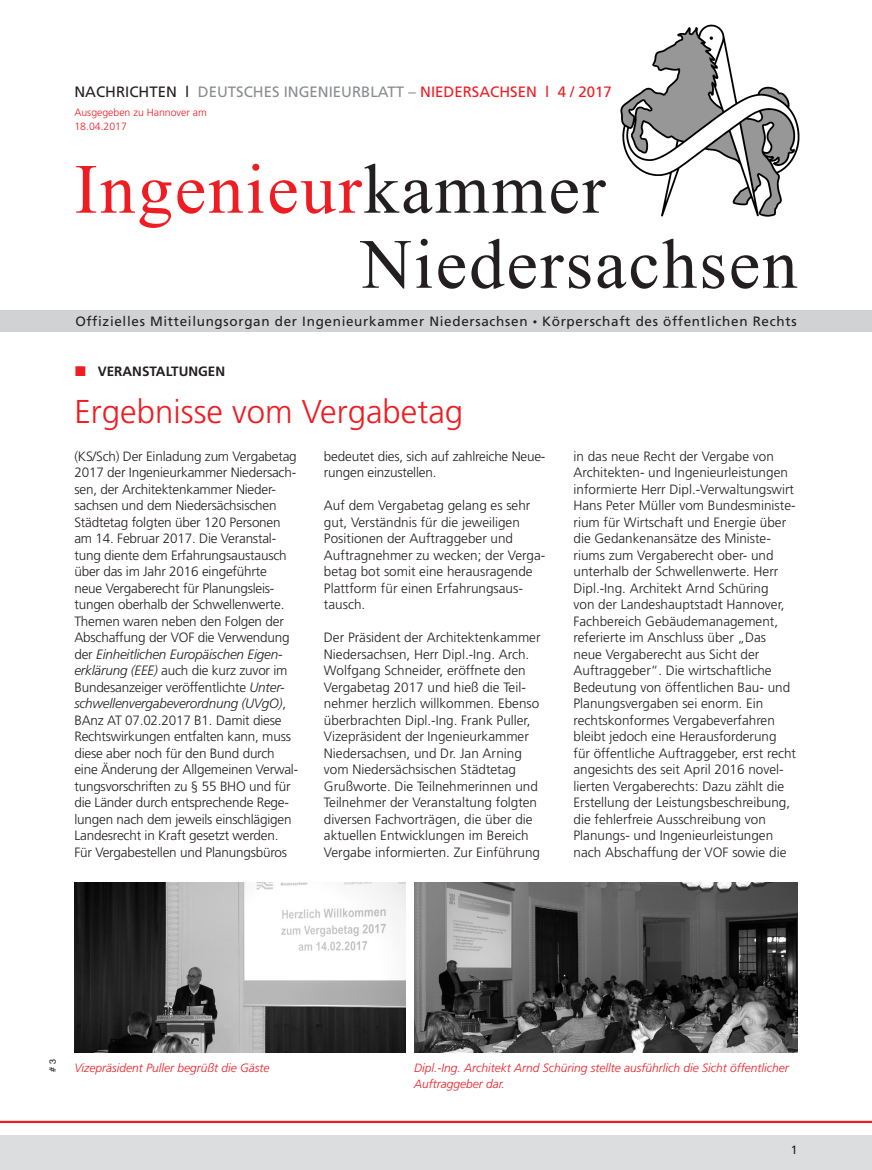
<style>
.page{position:relative;width:872px;height:1170px;background:#fff}
.page>*{position:absolute;margin:0;border:0;box-sizing:border-box;transform-origin:0 0}
.t1{font:70.5px/75px "Times New Roman";letter-spacing:.03em;color:#231f20}
.t2{font:300 33px "Frutiger";color:#ee1d23}
.t3{font:15px "Frutiger";color:#8a8c8f}
.t4{font:300 13.5px/16.5px "Frutiger";color:#231f20}
.t5{font:13.5px "Frutiger";letter-spacing:.05em;color:#231f20}
.t6{font:700 13.5px "Frutiger";color:#231f20}
.t7{font:italic 300 12px/16.5px "Frutiger";color:#ee1d23}
.t8{font:12px "Frutiger";color:#231f20}
.t9{font:300 10.5px/13.5px "Frutiger";color:#ee1d23}
.t10{font:9px "Helvetica";color:#231f20}
.s1{color:#231f20}
.s2{color:#ee1d23}
.s3{font-size:9px}
.s4{font-style:italic}
</style>
<div class="page">
<hr style="left:0;top:1120px;width:872px;height:2px;background:#ee1d23">
<div style="left:0;top:1135px;width:872px;height:34px;background:#dcdddf"></div>
<img style="left:620px;top:24px;width:180px;height:193px">
<div style="left:0;top:310px;width:872px;height:22px;background:#d1d2d4"></div>
<img style="left:74px;top:882px;width:331px;height:170px">
<img style="left:414px;top:882px;width:383px;height:170px">
<p class="t3" style="left:74px;top:83px;width:539px"><span class="s1">NACHRICHTEN l</span> DEUTSCHES INGENIEURBLATT – <span class="s2">NIEDERSACHSEN l 4 / 2017</span></p>
<p class="t9" style="left:74px;top:106px;width:134px">Ausgegeben zu Hannover am<br>18.04.2017</p>
<h1 class="t1" style="left:361px;top:150px;width:438px;text-indent:-286px"><span class="s2">Ingenieur</span>kammer<br>Niedersachsen</h1>
<p class="t5" style="left:75px;top:314px;width:722px">Offizielles Mitteilungsorgan der Ingenieurkammer Niedersachsen <span class="s3">•</span> Körperschaft des öffentlichen Rechts</p>
<p class="t6" style="left:98px;top:364px;width:129px">VERANSTALTUNGEN</p>
<h2 class="t2" style="left:74px;top:393px;width:390px">Ergebnisse vom Vergabetag</h2>
<p class="t4" style="left:74px;top:448px;width:225px">(KS/Sch) Der Einladung zum Vergabetag 2017 der Ingenieurkammer Niedersach&shy;sen, der Architektenkammer Nieder&shy;sachsen und dem Niedersächsischen Städtetag folgten über 120 Personen am 14. Februar 2017. Die Veranstal&shy;tung diente dem Erfahrungsaustausch über das im Jahr 2016 eingeführte<br>neue Vergaberecht für Planungsleis&shy;tungen oberhalb der Schwellenwerte.<br>Themen waren neben den Folgen der Abschaffung der VOF die Verwendung der <span class="s4">Einheitlichen Europäischen Eigen&shy;erklärung (EEE)</span> auch die kurz zuvor im Bundesanzeiger veröffentlichte <span class="s4">Unter&shy;schwellenvergabeverordnung (UVgO)</span>, BAnz AT 07.02.2017 B1. Damit diese Rechtswirkungen entfalten kann, muss diese aber noch für den Bund durch eine Änderung der Allgemeinen Verwal&shy;tungsvorschriften zu § 55 BHO und für die Länder durch entsprechende Rege&shy;lungen nach dem jeweils einschlägigen Landesrecht in Kraft gesetzt werden.<br>Für Vergabestellen und Planungsbüros</p>
<p class="t4" style="left:324px;top:447px;width:223px">bedeutet dies, sich auf zahlreiche Neue&shy;rungen einzustellen.</p>
<p class="t4" style="left:324px;top:497px;width:223px">Auf dem Vergabetag gelang es sehr gut, Verständnis für die jeweiligen<br>Positionen der Auftraggeber und<br>Auftragnehmer zu wecken; der Verga&shy;betag bot somit eine herausragende<br>Plattform für einen Erfahrungsaus&shy;tausch.</p>
<p class="t4" style="left:324px;top:629px;width:218px">Der Präsident der Architektenkammer Niedersachsen, Herr Dipl.-Ing. Arch.<br>Wolfgang Schneider, eröffnete den Vergabetag 2017 und hieß die Teil&shy;nehmer herzlich willkommen. Ebenso überbrachten Dipl.-Ing. Frank Puller, Vizepräsident der Ingenieurkammer Niedersachsen, und Dr. Jan Arning vom Niedersächsischen Städtetag Grußworte. Die Teilnehmerinnen und Teilnehmer der Veranstaltung folgten diversen Fachvorträgen, die über die aktuellen Entwicklungen im Bereich Vergabe informierten. Zur Einführung</p>
<p class="t4" style="left:573px;top:447px;width:224px">in das neue Recht der Vergabe von Architekten- und Ingenieurleistungen informierte Herr Dipl.-Verwaltungswirt Hans Peter Müller vom Bundesministe&shy;rium für Wirtschaft und Energie über die Gedankenansätze des Ministe&shy;riums zum Vergaberecht ober- und unterhalb der Schwellenwerte. Herr Dipl.-Ing. Architekt Arnd Schüring<br>von der Landeshauptstadt Hannover, Fachbereich Gebäudemanagement, referierte im Anschluss über „Das neue Vergaberecht aus Sicht der Auftraggeber“. Die wirtschaftliche Bedeutung von öffentlichen Bau- und Planungsvergaben sei enorm. Ein rechtskonformes Vergabeverfahren bleibt jedoch eine Herausforderung für öffentliche Auftraggeber, erst recht angesichts des seit April 2016 novel&shy;lierten Vergaberechts: Dazu zählt die Erstellung der Leistungsbeschreibung, die fehlerfreie Ausschreibung von Planungs- und Ingenieurleistungen nach Abschaffung der VOF sowie die</p>
<p class="t10" style="left:46px;top:1071px;width:14px;rotate:-90deg"># 3</p>
<p class="t7" style="left:74px;top:1059px;width:197px">Vizepräsident Puller begrüßt die Gäste</p>
<p class="t7" style="left:414px;top:1059px;width:376px">Dipl.-Ing. Architekt Arnd Schüring stellte ausführlich die Sicht öffentlicher<br>Auftraggeber dar.</p>
<p class="t8" style="left:791px;top:1142px;width:8px">1</p>
</div>
